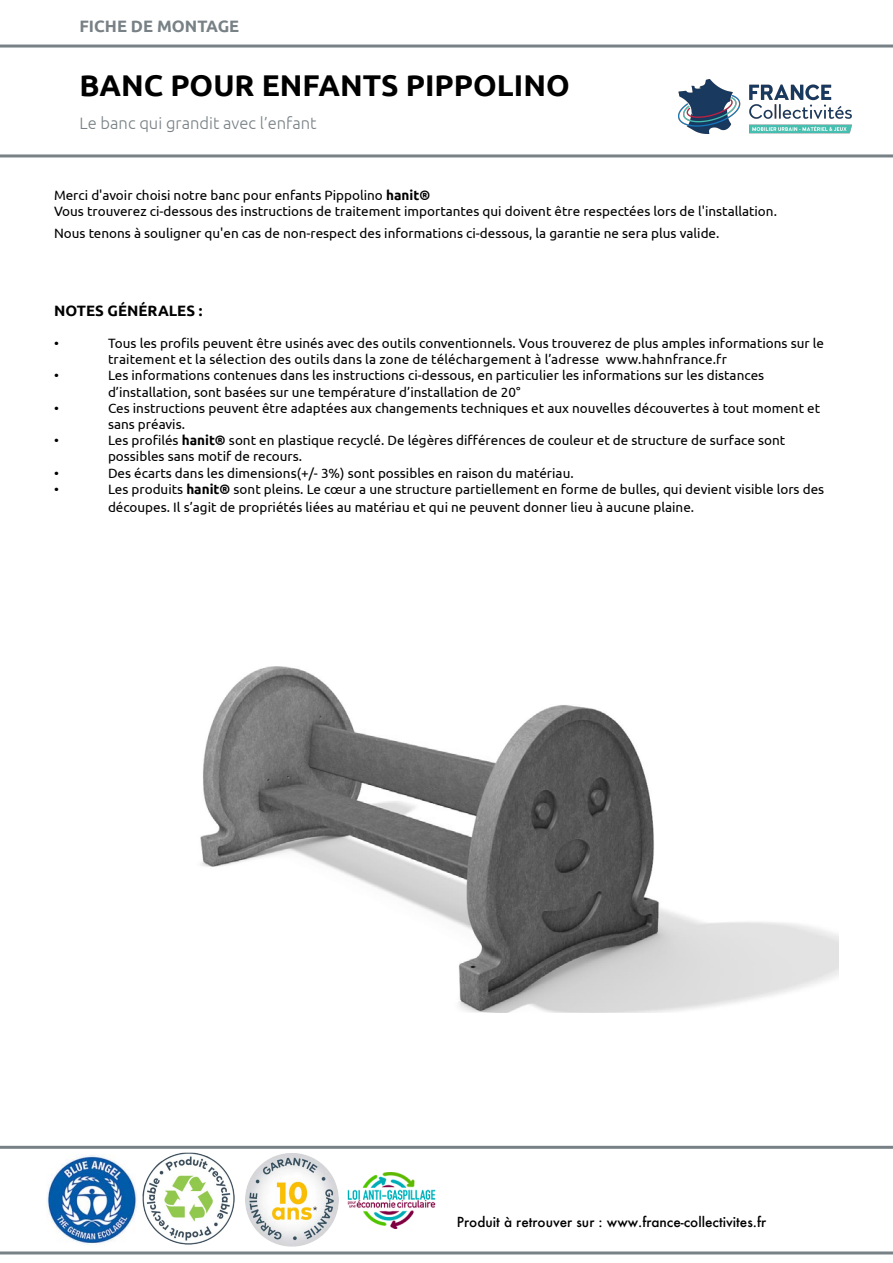
<style>
.page{position:relative;width:893px;height:1263px;background:#fff}
.page>*{position:absolute;margin:0;border:0;box-sizing:border-box;transform-origin:0 0}
.t1{font:700 30px "Ubuntu";color:#000}
.t2{font:300 16.5px "Ubuntu";color:#788186}
.t3{font:700 16.5px "Ubuntu";color:#788186}
.t4{font:700 15px "Ubuntu";color:#000}
.t5{font:13.5px/16.2px "Ubuntu";color:#000}
.t6{font:500 13.5px "Futura";color:#000}
.s1{font-weight:700}
</style>
<div class="page">
<img style="left:200px;top:666px;width:639px;height:347px">
<hr style="left:0;top:45px;width:893px;height:3px;background:#778186">
<hr style="left:0;top:154px;width:893px;height:3px;background:#778186">
<hr style="left:0;top:1251px;width:893px;height:3px;background:#778186">
<hr style="left:0;top:1146px;width:893px;height:3px;background:#778186">
<img style="left:47px;top:1154px;width:90px;height:91px">
<img style="left:347px;top:1172px;width:89px;height:57px">
<img style="left:143px;top:1153px;width:92px;height:92px">
<img style="left:245px;top:1153px;width:93px;height:93px">
<img style="left:679px;top:79px;width:173px;height:55px">
<p class="t3" style="left:80px;top:16px;width:161px">FICHE DE MONTAGE</p>
<h1 class="t1" style="left:80px;top:67px;width:492px">BANC POUR ENFANTS PIPPOLINO</h1>
<p class="t2" style="left:80px;top:113px;width:239px">Le banc qui grandit avec l’enfant</p>
<p class="t5" style="left:54px;top:187px;width:724px">Merci d'avoir choisi notre banc pour enfants Pippolino <span class="s1">hanit®<br></span>Vous trouverez ci-dessous des instructions de traitement importantes qui doivent être respectées lors de l'installation.</p>
<p class="t5" style="left:54px;top:225px;width:667px">Nous tenons à souligner qu'en cas de non-respect des informations ci-dessous, la garantie ne sera plus valide.</p>
<p class="t4" style="left:54px;top:301px;width:150px">NOTES GÉNÉRALES :</p>
<p class="t5" style="left:54px;top:335px;width:6px">•</p>
<p class="t5" style="left:108px;top:335px;width:717px">Tous les profils peuvent être usinés avec des outils conventionnels. Vous trouverez de plus amples informations sur le traitement et la sélection des outils dans la zone de téléchargement à l’adresse www.hahnfrance.fr</p>
<p class="t5" style="left:54px;top:367px;width:6px">•</p>
<p class="t5" style="left:108px;top:367px;width:658px">Les informations contenues dans les instructions ci-dessous, en particulier les informations sur les distances d’installation, sont basées sur une température d’installation de 20°</p>
<p class="t5" style="left:54px;top:399px;width:6px">•</p>
<p class="t5" style="left:108px;top:399px;width:714px">Ces instructions peuvent être adaptées aux changements techniques et aux nouvelles découvertes à tout moment et sans préavis.</p>
<p class="t5" style="left:54px;top:432px;width:6px">•</p>
<p class="t5" style="left:108px;top:432px;width:679px">Les profilés <span class="s1">hanit®</span> sont en plastique recyclé. De légères différences de couleur et de structure de surface sont possibles sans motif de recours.</p>
<p class="t5" style="left:54px;top:464px;width:6px">•</p>
<p class="t5" style="left:108px;top:464px;width:467px">Des écarts dans les dimensions(+/- 3%) sont possibles en raison du matériau.</p>
<p class="t5" style="left:54px;top:480px;width:6px">•</p>
<p class="t5" style="left:108px;top:479px;width:718px;line-height:18px">Les produits <span class="s1">hanit®</span> sont pleins. Le cœur a une structure partiellement en forme de bulles, qui devient visible lors des découpes. Il s’agit de propriétés liées au matériau et qui ne peuvent donner lieu à aucune plaine.</p>
<p class="t6" style="left:457px;top:1212px;width:311px">Produit à retrouver sur : www.france-collectivites.fr</p>
</div>
